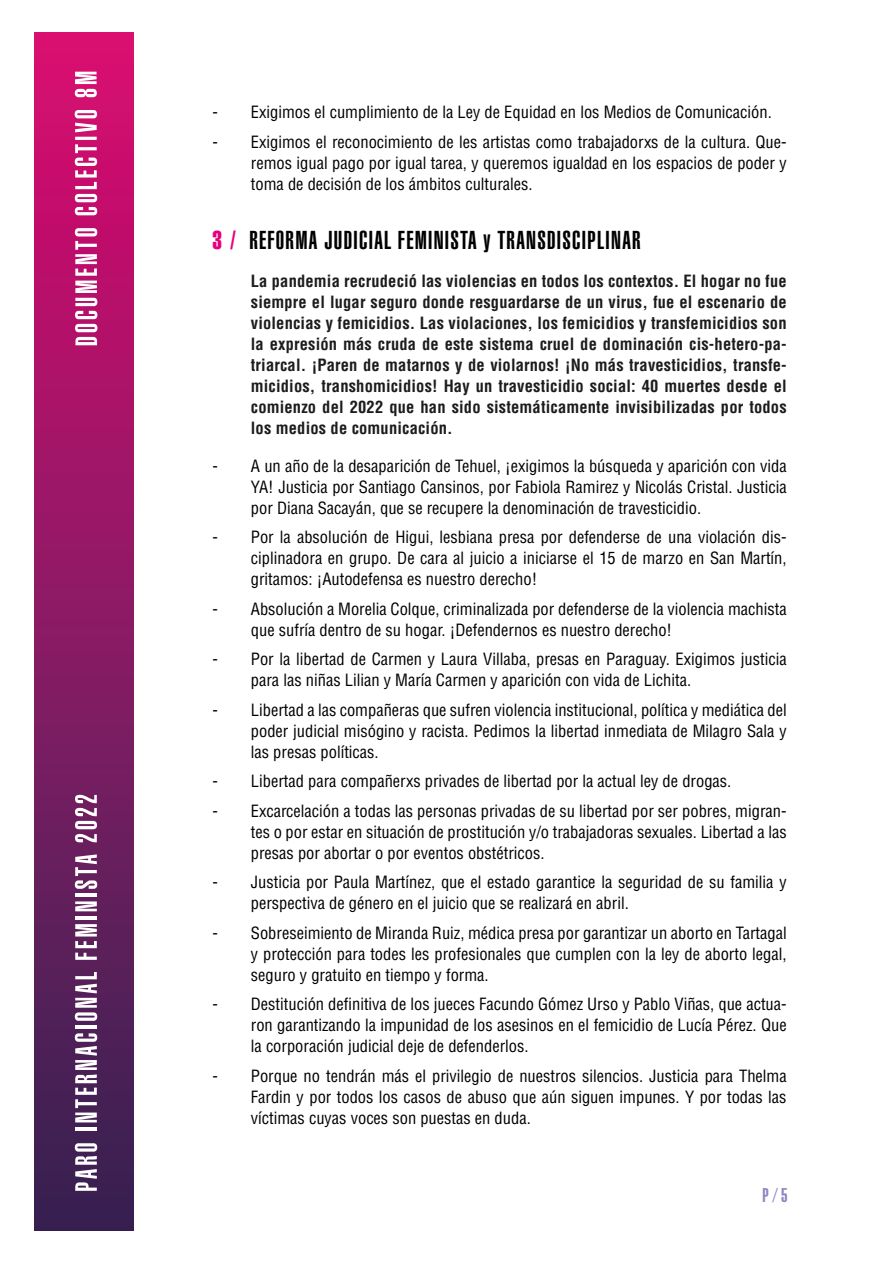
<style>
.page{position:relative;width:893px;height:1263px;background:#fff}
.page>*{position:absolute;margin:0;border:0;box-sizing:border-box;transform-origin:0 0}
.t1{font:25.5px "Helvetica LT Std Ultra Comp";letter-spacing:.05em;color:#000}
.t2{font:19.5px "Helvetica LT Std Ultra Comp";color:#8d85bf}
.t3{font:condensed 16.5px/21px "Helvetica LT Std";color:#000;text-align:justify}
.t4{font:700 condensed 16.5px/21px "Helvetica LT Std";letter-spacing:.01em;color:#1c1c1c;text-align:justify}
.s1{font-family:"Helvetica LT Std Extra Comp";color:#e6007d}
</style>
<div class="page">
<div style="left:34px;top:33px;width:99px;height:1197px;background:linear-gradient(to bottom,#dc0d72,#352453)"></div>
<svg style="left:75px;top:228px;width:22px;height:117px"></svg>
<svg style="left:75px;top:144px;width:22px;height:71px"></svg>
<hr style="left:75px;top:137px;width:22px;height:3px;background:#fff">
<svg style="left:75px;top:110px;width:22px;height:22px"></svg>
<svg style="left:75px;top:72px;width:22px;height:25px"></svg>
<svg style="left:75px;top:1143px;width:22px;height:48px"></svg>
<hr style="left:75px;top:1127px;width:22px;height:3px;background:#fff">
<svg style="left:75px;top:1033px;width:22px;height:89px"></svg>
<hr style="left:75px;top:1025px;width:22px;height:4px;background:#fff">
<svg style="left:75px;top:972px;width:22px;height:49px"></svg>
<svg style="left:75px;top:924px;width:22px;height:36px"></svg>
<hr style="left:75px;top:916px;width:22px;height:3px;background:#fff">
<svg style="left:75px;top:901px;width:22px;height:10px"></svg>
<hr style="left:75px;top:893px;width:22px;height:4px;background:#fff">
<svg style="left:75px;top:854px;width:22px;height:35px"></svg>
<svg style="left:75px;top:795px;width:22px;height:47px"></svg>
<p class="t3" style="left:213px;top:102px;width:561px">- Exigimos el cumplimiento de la Ley de Equidad en los Medios de Comunicación.</p>
<p class="t3" style="left:251px;top:131px;width:537px;text-indent:-38px">- Exigimos el reconocimiento de les artistas como trabajadorxs de la cultura. Que&shy;remos igual pago por igual tarea, y queremos igualdad en los espacios de poder y toma de decisión de los ámbitos culturales.</p>
<h1 class="t1" style="left:213px;top:225px;width:429px"><span class="s1">3 /</span> REFORMA JUDICIAL FEMINISTA y TRANSDISCIPLINAR</h1>
<p class="t4" style="left:251px;top:270px;width:537px">La pandemia recrudeció las violencias en todos los contextos. El hogar no fue siempre el lugar seguro donde resguardarse de un virus, fue el escenario de violencias y femicidios. Las violaciones, los femicidios y transfemicidios son la expresión más cruda de este sistema cruel de dominación cis-hetero-pa&shy;triarcal. ¡Paren de matarnos y de violarnos! ¡No más travesticidios, transfe&shy;micidios, transhomicidios! Hay un travesticidio social: 40 muertes desde el comienzo del 2022 que han sido sistemáticamente invisibilizadas por todos los medios de comunicación.</p>
<p class="t3" style="left:251px;top:455px;width:537px;text-indent:-38px">- A un año de la desaparición de Tehuel, ¡exigimos la búsqueda y aparición con vida YA! Justicia por Santiago Cansinos, por Fabiola Ramirez y Nicolás Cristal. Justicia por Diana Sacayán, que se recupere la denominación de travesticidio.</p>
<p class="t3" style="left:251px;top:527px;width:537px;text-indent:-38px">- Por la absolución de Higui, lesbiana presa por defenderse de una violación dis&shy;ciplinadora en grupo. De cara al juicio a iniciarse el 15 de marzo en San Martín, gritamos: ¡Autodefensa es nuestro derecho!</p>
<p class="t3" style="left:251px;top:598px;width:537px;text-indent:-38px">- Absolución a Morelia Colque, criminalizada por defenderse de la violencia machista que sufría dentro de su hogar. ¡Defendernos es nuestro derecho!</p>
<p class="t3" style="left:251px;top:649px;width:537px;text-indent:-38px">- Por la libertad de Carmen y Laura Villaba, presas en Paraguay. Exigimos justicia para las niñas Lilian y María Carmen y aparición con vida de Lichita.</p>
<p class="t3" style="left:251px;top:699px;width:537px;text-indent:-38px">- Libertad a las compañeras que sufren violencia institucional, política y mediática del poder judicial misógino y racista. Pedimos la libertad inmediata de Milagro Sala y las presas políticas.</p>
<p class="t3" style="left:213px;top:771px;width:520px">- Libertad para compañerxs privades de libertad por la actual ley de drogas.</p>
<p class="t3" style="left:251px;top:800px;width:537px;text-indent:-38px">- Excarcelación a todas las personas privadas de su libertad por ser pobres, migran&shy;tes o por estar en situación de prostitución y/o trabajadoras sexuales. Libertad a las presas por abortar o por eventos obstétricos.</p>
<p class="t3" style="left:251px;top:872px;width:537px;text-indent:-38px">- Justicia por Paula Martínez, que el estado garantice la seguridad de su familia y perspectiva de género en el juicio que se realizará en abril.</p>
<p class="t3" style="left:251px;top:922px;width:537px;text-indent:-38px">- Sobreseimiento de Miranda Ruiz, médica presa por garantizar un aborto en Tartagal y protección para todes les profesionales que cumplen con la ley de aborto legal, seguro y gratuito en tiempo y forma.</p>
<p class="t3" style="left:251px;top:994px;width:537px;text-indent:-38px">- Destitución definitiva de los jueces Facundo Gómez Urso y Pablo Viñas, que actua&shy;ron garantizando la impunidad de los asesinos en el femicidio de Lucía Pérez. Que la corporación judicial deje de defenderlos.</p>
<p class="t3" style="left:251px;top:1065px;width:537px;text-indent:-38px">- Porque no tendrán más el privilegio de nuestros silencios. Justicia para Thelma Fardin y por todos los casos de abuso que aún siguen impunes. Y por todas las víctimas cuyas voces son puestas en duda.</p>
<p class="t2" style="left:763px;top:1184px;width:26px">P / 5</p>
</div>
